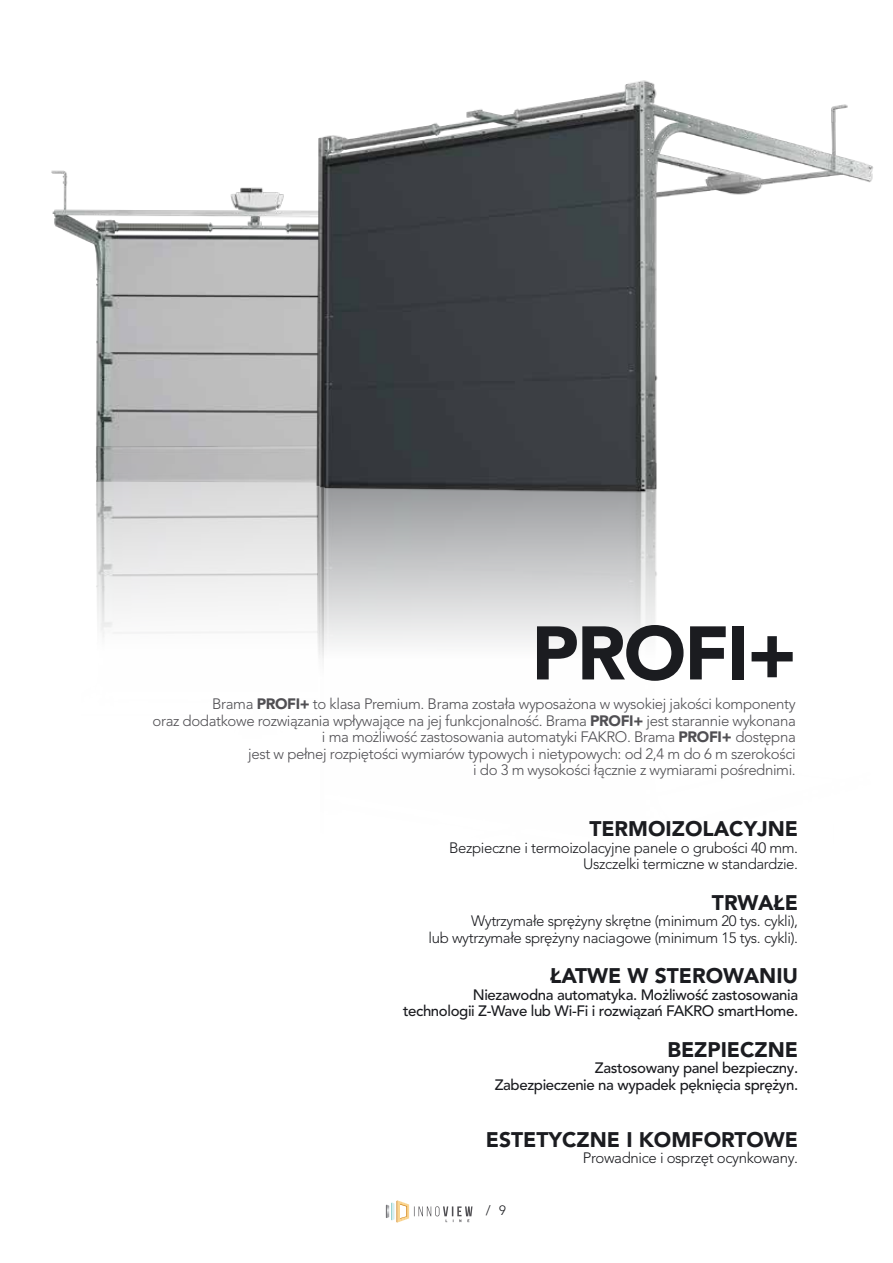
<style>
.page{position:relative;width:893px;height:1263px;background:#fff}
.page>*{position:absolute;margin:0;border:0;box-sizing:border-box;transform-origin:0 0}
.t1{font:900 75px "Avenir LT Pro";letter-spacing:-.025em;color:#1b1c20}
.t2{font:900 21px "Avenir LT Pro";color:#1b1c20}
.t3{font:300 15px/16.5px "Avenir LT Pro";letter-spacing:-.025em;color:#504f53;text-align:right}
.t4{font:300 15px/16.5px "Avenir LT Pro";letter-spacing:-.025em;color:#1b1c20;text-align:right}
.t5{font:500 15px/16.5px "Avenir LT Pro";letter-spacing:-.025em;color:#1b1c20;text-align:right}
.t6{font:300 13.5px "Avenir LT Pro";color:#1b1c20}
.s1{font-weight:900}
</style>
<div class="page">
<svg style="left:386px;top:1200px;width:86px;height:22px"></svg>
<img style="left:323px;top:500px;width:335px;height:105px">
<img style="left:51px;top:80px;width:822px;height:420px">
<img style="left:51px;top:380px;width:272px;height:295px">
<img style="left:51px;top:549px;width:176px;height:83px">
<img style="left:51px;top:632px;width:253px;height:43px">
<h1 class="t1" style="left:532px;top:608px;width:267px">PROFI+</h1>
<p class="t3" style="left:153px;top:696px;width:645px">Brama <span class="s1">PROFI+</span> to klasa Premium. Brama została wyposażona w wysokiej jakości komponenty<br>oraz dodatkowe rozwiązania wpływające na jej funkcjonalność. Brama <span class="s1">PROFI+</span> jest starannie wykonana i ma możliwość zastosowania automatyki FAKRO. Brama <span class="s1">PROFI+</span> dostępna<br>jest w pełnej rozpiętości wymiarów typowych i nietypowych: od 2,4 m do 6 m szerokości<br>i do 3 m wysokości łącznie z wymiarami pośrednimi.</p>
<h2 class="t2" style="left:589px;top:816px;width:210px">TERMOIZOLACYJNE</h2>
<p class="t4" style="left:449px;top:839px;width:351px">Bezpieczne i termoizolacyjne panele o grubości 40 mm.<br>Uszczelki termiczne w standardzie.</p>
<h2 class="t2" style="left:712px;top:889px;width:88px">TRWAŁE</h2>
<p class="t4" style="left:428px;top:913px;width:371px">Wytrzymałe sprężyny skrętne (minimum 20 tys. cykli),<br>lub wytrzymałe sprężyny naciagowe (minimum 15 tys. cykli).</p>
<h2 class="t2" style="left:550px;top:963px;width:249px">ŁATWE W STEROWANIU</h2>
<p class="t5" style="left:403px;top:986px;width:397px">Niezawodna automatyka. Możliwość zastosowania technologii Z-Wave lub Wi-Fi i rozwiązań FAKRO smartHome.</p>
<h2 class="t2" style="left:667px;top:1036px;width:132px">BEZPIECZNE</h2>
<p class="t5" style="left:495px;top:1060px;width:305px">Zastosowany panel bezpieczny.<br>Zabezpieczenie na wypadek pęknięcia sprężyn.</p>
<h2 class="t2" style="left:486px;top:1126px;width:314px">ESTETYCZNE I KOMFORTOWE</h2>
<p class="t4" style="left:583px;top:1150px;width:217px">Prowadnice i osprzęt ocynkowany.</p>
<p class="t6" style="left:486px;top:1202px;width:22px">/ 9</p>
</div>
